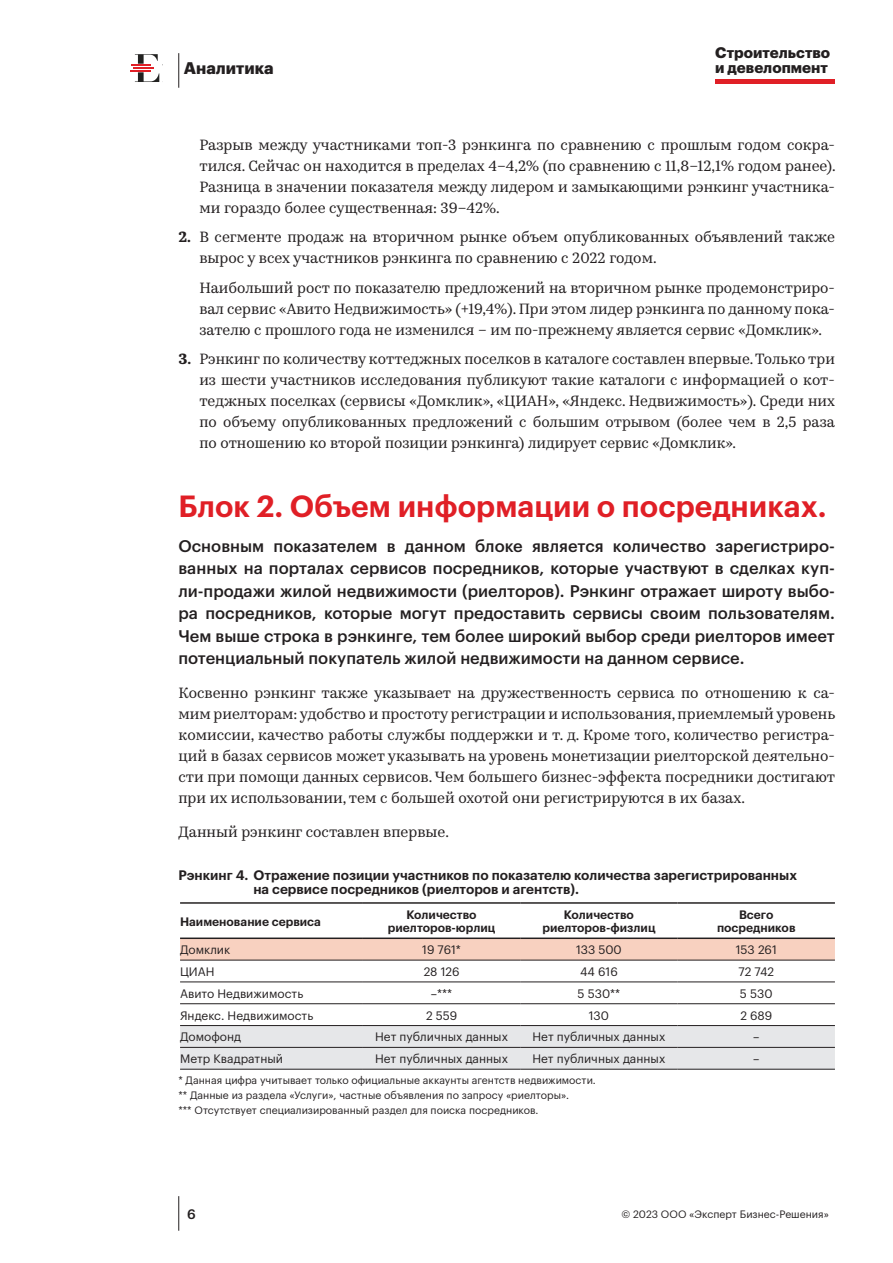
<style>
.page{position:relative;width:893px;height:1263px;background:#fff}
.page>*{position:absolute;margin:0;border:0;box-sizing:border-box;transform-origin:0 0}
.t1{font:600 30px "Graphik LC";color:#e01f26}
.t2{font:500 16.5px/22.5px "Graphik LC";color:#231f20;text-align:justify}
.t3{font:700 16.5px "Graphik LC";color:#231f20}
.t4{font:15px/21px "Kazimir Text";color:#231f20;text-align:justify}
.t5{font:700 15px "Graphik LC";color:#231f20}
.t6{font:600 13.5px/13.5px "Graphik LC";color:#231f20}
.t7{font:500 13.5px "Graphik LC";color:#231f20}
.t8{font:12px "Graphik LC";color:#231f20}
.t9{font:600 12px/13.5px "Graphik LC";color:#231f20;text-align:center}
.t10{font:10.5px/14.7px "Graphik LC";color:#231f20}
.s1{font-weight:700}
</style>
<div class="page">
<hr style="left:130px;top:70px;width:21px;height:2px;background:#e01f26">
<hr style="left:133px;top:67px;width:21px;height:2px;background:#e01f26">
<svg style="left:131px;top:54px;width:27px;height:12px"></svg>
<svg style="left:135px;top:72px;width:24px;height:10px"></svg>
<hr style="left:715px;top:79px;width:120px;height:4px;background:#e01f26">
<hr style="left:178px;top:53px;width:1px;height:35px;background:#231f20">
<hr style="left:178px;top:1196px;width:1px;height:35px;background:#231f20">
<div style="left:180px;top:939px;width:655px;height:21px;background:#f8d1c0"></div>
<svg style="left:180px;top:1026px;width:655px;height:43px"></svg>
<hr style="left:180px;top:960px;width:183px;height:1px;background:#231f20">
<hr style="left:363px;top:960px;width:157px;height:1px;background:#231f20">
<hr style="left:520px;top:960px;width:158px;height:1px;background:#231f20">
<hr style="left:678px;top:960px;width:157px;height:1px;background:#231f20">
<hr style="left:180px;top:981px;width:183px;height:1px;background:#231f20">
<hr style="left:363px;top:981px;width:157px;height:1px;background:#231f20">
<hr style="left:520px;top:981px;width:158px;height:1px;background:#231f20">
<hr style="left:678px;top:981px;width:157px;height:1px;background:#231f20">
<hr style="left:180px;top:1003px;width:183px;height:1px;background:#231f20">
<hr style="left:363px;top:1003px;width:157px;height:1px;background:#231f20">
<hr style="left:520px;top:1003px;width:158px;height:1px;background:#231f20">
<hr style="left:678px;top:1003px;width:157px;height:1px;background:#231f20">
<hr style="left:180px;top:1025px;width:183px;height:1px;background:#231f20">
<hr style="left:363px;top:1025px;width:157px;height:1px;background:#231f20">
<hr style="left:520px;top:1025px;width:158px;height:1px;background:#231f20">
<hr style="left:678px;top:1025px;width:157px;height:1px;background:#231f20">
<hr style="left:180px;top:1047px;width:183px;height:1px;background:#231f20">
<hr style="left:363px;top:1047px;width:157px;height:1px;background:#231f20">
<hr style="left:520px;top:1047px;width:158px;height:1px;background:#231f20">
<hr style="left:678px;top:1047px;width:157px;height:1px;background:#231f20">
<hr style="left:180px;top:1069px;width:183px;height:1px;background:#231f20">
<hr style="left:363px;top:1069px;width:157px;height:1px;background:#231f20">
<hr style="left:520px;top:1069px;width:158px;height:1px;background:#231f20">
<hr style="left:678px;top:1069px;width:157px;height:1px;background:#231f20">
<hr style="left:180px;top:902px;width:183px;height:2px;background:#231f20">
<hr style="left:363px;top:902px;width:157px;height:2px;background:#231f20">
<hr style="left:520px;top:902px;width:158px;height:2px;background:#231f20">
<hr style="left:678px;top:902px;width:157px;height:2px;background:#231f20">
<hr style="left:180px;top:937px;width:183px;height:2px;background:#231f20">
<hr style="left:363px;top:937px;width:157px;height:2px;background:#231f20">
<hr style="left:520px;top:937px;width:158px;height:2px;background:#231f20">
<hr style="left:678px;top:937px;width:157px;height:2px;background:#231f20">
<p class="t5" style="left:715px;top:41px;width:116px">Строительство</p>
<p class="t3" style="left:184px;top:56px;width:91px">Аналитика</p>
<p class="t5" style="left:715px;top:56px;width:114px">и девелопмент</p>
<p class="t4" style="left:199px;top:133px;width:638px">Разрыв между участниками топ-3 рэнкинга по сравнению с прошлым годом сокра&shy;тился. Сейчас он находится в пределах 4–4,2% (по сравнению с 11,8–12,1% годом ранее).<br>Разница в значении показателя между лидером и замыкающими рэнкинг участника&shy;ми гораздо более существенная: 39–42%.</p>
<p class="t4" style="left:199px;top:226px;width:637px;text-indent:-21px"><span class="s1">2.</span> В сегменте продаж на вторичном рынке объем опубликованных объявлений также вырос у всех участников рэнкинга по сравнению с 2022 годом.</p>
<p class="t4" style="left:199px;top:276px;width:637px">Наибольший рост по показателю предложений на вторичном рынке продемонстриро&shy;вал сервис «Авито Недвижимость» (+19,4%). При этом лидер рэнкинга по данному пока&shy;зателю с прошлого года не изменился – им по-прежнему является сервис «Домклик».</p>
<p class="t4" style="left:199px;top:348px;width:637px;text-indent:-21px"><span class="s1">3.</span> Рэнкинг по количеству коттеджных поселков в каталоге составлен впервые. Только три из шести участников исследования публикуют такие каталоги с информацией о кот&shy;теджных поселках (сервисы «Домклик», «ЦИАН», «Яндекс. Недвижимость»). Среди них по объему опубликованных предложений с большим отрывом (более чем в 2,5 раза по отношению ко второй позиции рэнкинга) лидирует сервис «Домклик».</p>
<h1 class="t1" style="left:178px;top:483px;width:650px">Блок 2. Объем информации о посредниках.</h1>
<p class="t2" style="left:178px;top:533px;width:658px">Основным показателем в данном блоке является количество зарегистриро&shy;ванных на порталах сервисов посредников, которые участвуют в сделках куп&shy;ли-продажи жилой недвижимости (риелторов). Рэнкинг отражает широту выбо&shy;ра посредников, которые могут предоставить сервисы своим пользователям.<br>Чем выше строка в рэнкинге, тем более широкий выбор среди риелторов имеет потенциальный покупатель жилой недвижимости на данном сервисе.</p>
<p class="t4" style="left:178px;top:681px;width:658px">Косвенно рэнкинг также указывает на дружественность сервиса по отношению к са&shy;мим риелторам: удобство и простоту регистрации и использования, приемлемый уровень комиссии, качество работы службы поддержки и т. д. Кроме того, количество регистра&shy;ций в базах сервисов может указывать на уровень монетизации риелторской деятельно&shy;сти при помощи данных сервисов. Чем большего бизнес-эффекта посредники достигают при их использовании, тем с большей охотой они регистрируются в их базах.</p>
<p class="t4" style="left:178px;top:820px;width:272px">Данный рэнкинг составлен впервые.</p>
<p class="t6" style="left:253px;top:867px;width:545px;text-indent:-75px">Рэнкинг 4. Отражение позиции участников по показателю количества зарегистрированных на сервисе посредников (риелторов и агентств).</p>
<p class="t9" style="left:180px;top:913px;width:142px">Наименование сервиса</p>
<p class="t9" style="left:388px;top:907px;width:109px">Количество риелторов-юрлиц</p>
<p class="t9" style="left:542px;top:907px;width:115px">Количество риелторов-физлиц</p>
<p class="t9" style="left:717px;top:907px;width:80px">Всего посредников</p>
<p class="t8" style="left:180px;top:941px;width:52px">Домклик</p>
<p class="t8" style="left:422px;top:941px;width:40px">19 761*</p>
<p class="t8" style="left:576px;top:941px;width:47px">133 500</p>
<p class="t8" style="left:736px;top:941px;width:43px">153 261</p>
<p class="t8" style="left:180px;top:962px;width:36px">ЦИАН</p>
<p class="t8" style="left:424px;top:962px;width:37px">28 126</p>
<p class="t8" style="left:580px;top:962px;width:39px">44 616</p>
<p class="t8" style="left:738px;top:962px;width:37px">72 742</p>
<p class="t8" style="left:180px;top:984px;width:125px">Авито Недвижимость</p>
<p class="t8" style="left:431px;top:984px;width:23px">–***</p>
<p class="t8" style="left:578px;top:984px;width:44px">5 530**</p>
<p class="t8" style="left:740px;top:984px;width:34px">5 530</p>
<p class="t8" style="left:180px;top:1006px;width:135px">Яндекс. Недвижимость</p>
<p class="t8" style="left:426px;top:1006px;width:33px">2 559</p>
<p class="t8" style="left:589px;top:1006px;width:22px">130</p>
<p class="t8" style="left:740px;top:1006px;width:33px">2 689</p>
<p class="t8" style="left:180px;top:1028px;width:63px">Домофонд</p>
<p class="t8" style="left:375px;top:1028px;width:134px">Нет публичных данных</p>
<p class="t8" style="left:532px;top:1028px;width:134px">Нет публичных данных</p>
<p class="t8" style="left:753px;top:1028px;width:8px">–</p>
<p class="t8" style="left:180px;top:1050px;width:104px">Метр Квадратный</p>
<p class="t8" style="left:375px;top:1050px;width:134px">Нет публичных данных</p>
<p class="t8" style="left:532px;top:1050px;width:134px">Нет публичных данных</p>
<p class="t8" style="left:753px;top:1050px;width:8px">–</p>
<p class="t10" style="left:178px;top:1072px;width:419px">* Данная цифра учитывает только официальные аккаунты агентств недвижимости. ** Данные из раздела «Услуги», частные объявления по запросу «риелторы».<br>*** Отсутствует специализированный раздел для поиска посредников.</p>
<p class="t7" style="left:187px;top:1204px;width:10px">6</p>
<p class="t10" style="left:621px;top:1206px;width:209px">© 2023 ООО «Эксперт Бизнес-Решения»</p>
</div>
